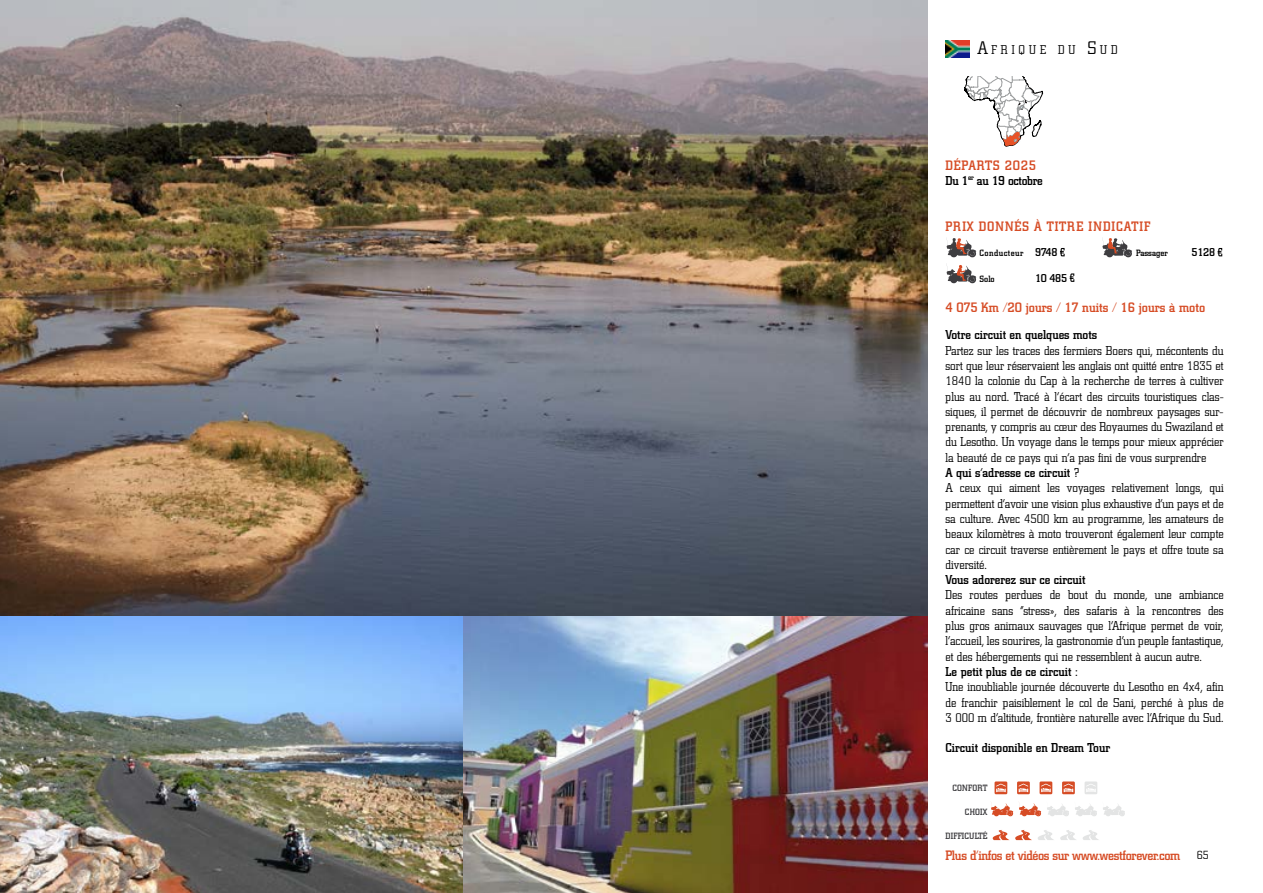
<style>
.page{position:relative;width:1263px;height:893px;background:#fff}
.page>*{position:absolute;margin:0;border:0;box-sizing:border-box;transform-origin:0 0}
.t1{font:500 13.5px "City";letter-spacing:-.025em;color:#d64c25}
.t2{font:500 13.5px "City";color:#d64c25}
.t3{font:500 13.5px "City";letter-spacing:.07em;color:#d64c25}
.t4{font:500 13.5px "City";letter-spacing:.05em;color:#d64c25}
.t5{font:300 12.75px/15.3px "City";color:#000;text-align:justify}
.t6{font:500 12.75px "City";color:#000}
.t7{font:500 12.75px "City";letter-spacing:-.025em;color:#000}
.t8{font:300 12.6px "City";letter-spacing:.305em;color:#000}
.t9{font:500 11.25px "City";letter-spacing:-.025em;color:#000}
.t10{font:500 9px "City";letter-spacing:.02em;color:#3e3d40}
.t11{font:500 9px "City";letter-spacing:.05em;color:#000}
.t12{font:500 9px "City";color:#000}
.s1{font-size:18px}
.s2{font-size:11.25px}
.s3{font-weight:300;font-size:12px;color:#000}
</style>
<div class="page">
<svg style="left:964px;top:77px;width:79px;height:69px"></svg>
<svg style="left:992px;top:830px;width:17px;height:10px"></svg>
<svg style="left:1015px;top:830px;width:39px;height:10px"></svg>
<svg style="left:994px;top:781px;width:13px;height:13px"></svg>
<svg style="left:1017px;top:781px;width:13px;height:13px"></svg>
<svg style="left:1039px;top:781px;width:13px;height:13px"></svg>
<svg style="left:1060px;top:830px;width:39px;height:10px"></svg>
<svg style="left:1062px;top:781px;width:13px;height:13px"></svg>
<svg style="left:1084px;top:781px;width:13px;height:13px"></svg>
<svg style="left:1060px;top:248px;width:5px;height:8px"></svg>
<svg style="left:1070px;top:273px;width:4px;height:9px"></svg>
<svg style="left:1217px;top:248px;width:5px;height:8px"></svg>
<svg style="left:1102px;top:238px;width:30px;height:19px"></svg>
<svg style="left:946px;top:238px;width:30px;height:19px"></svg>
<svg style="left:946px;top:264px;width:30px;height:19px"></svg>
<svg style="left:991px;top:802px;width:22px;height:14px"></svg>
<svg style="left:1047px;top:804px;width:22px;height:12px"></svg>
<svg style="left:1019px;top:803px;width:22px;height:13px"></svg>
<svg style="left:1075px;top:804px;width:50px;height:12px"></svg>
<img style="left:945px;top:41px;width:25px;height:16px">
<img style="left:0;top:0;width:927px;height:617px">
<img style="left:0;top:617px;width:463px;height:276px">
<img style="left:463px;top:617px;width:464px;height:276px">
<p class="t8" style="left:977px;top:43px;width:142px"><span class="s1">A</span>FRIQUE DU <span class="s1">S</span>UD</p>
<p class="t4" style="left:945px;top:157px;width:92px">DÉPARTS 2025</p>
<p class="t7" style="left:945px;top:173px;width:99px">Du 1<sup>er</sup> au 19 octobre</p>
<p class="t3" style="left:945px;top:219px;width:206px">PRIX DONNÉS À TITRE INDICATIF</p>
<p class="t11" style="left:979px;top:248px;width:79px">Conducteur <span class="s2">9748</span></p>
<p class="t12" style="left:979px;top:274px;width:17px">Solo</p>
<p class="t9" style="left:1035px;top:272px;width:34px">10 485</p>
<p class="t12" style="left:1136px;top:248px;width:33px">Passager</p>
<p class="t9" style="left:1191px;top:246px;width:25px">5128</p>
<p class="t2" style="left:945px;top:300px;width:261px">4 075 Km /20 jours / 17 nuits / 16 jours à moto</p>
<p class="t6" style="left:945px;top:328px;width:153px">Votre circuit en quelques mots</p>
<p class="t5" style="left:945px;top:343px;width:280px">Partez sur les traces des fermiers Boers qui, mécontents du sort que leur réservaient les anglais ont quitté entre 1835 et 1840 la colonie du Cap à la recherche de terres à cultiver plus au nord. Tracé à l’écart des circuits touristiques clas&shy;siques, il permet de découvrir de nombreux paysages sur&shy;prenants, y compris au cœur des Royaumes du Swaziland et du Lesotho. Un voyage dans le temps pour mieux apprécier la beauté de ce pays qui n’a pas fini de vous surprendre</p>
<p class="t6" style="left:945px;top:466px;width:135px">A qui s’adresse ce circuit ?</p>
<p class="t5" style="left:945px;top:481px;width:280px">A ceux qui aiment les voyages relativement longs, qui permettent d’avoir une vision plus exhaustive d’un pays et de sa culture. Avec 4500 km au programme, les amateurs de beaux kilomètres à moto trouveront également leur compte car ce circuit traverse entièrement le pays et offre toute sa diversité.</p>
<p class="t6" style="left:945px;top:573px;width:142px">Vous adorerez sur ce circuit</p>
<p class="t5" style="left:945px;top:588px;width:280px">Des routes perdues de bout du monde, une ambiance africaine sans “stress», des safaris à la rencontres des plus gros animaux sauvages que l’Afrique permet de voir, l’accueil, les sourires, la gastronomie d’un peuple fantastique, et des hébergements qui ne ressemblent à aucun autre.</p>
<p class="t6" style="left:945px;top:664px;width:134px">Le petit plus de ce circuit :</p>
<p class="t5" style="left:945px;top:679px;width:280px">Une inoubliable journée découverte du Lesotho en 4x4, afin de franchir paisiblement le col de Sani, perché à plus de 3 000 m d’altitude, frontière naturelle avec l’Afrique du Sud.</p>
<p class="t6" style="left:945px;top:741px;width:166px">Circuit disponible en Dream Tour</p>
<p class="t10" style="left:952px;top:783px;width:36px">CONFORT</p>
<p class="t10" style="left:945px;top:831px;width:43px">DIFFICULTÉ</p>
<p class="t10" style="left:965px;top:807px;width:24px">CHOIX</p>
<p class="t1" style="left:945px;top:847px;width:265px">Plus d’infos et vidéos sur www.westforever.com <span class="s3">65</span></p>
</div>
